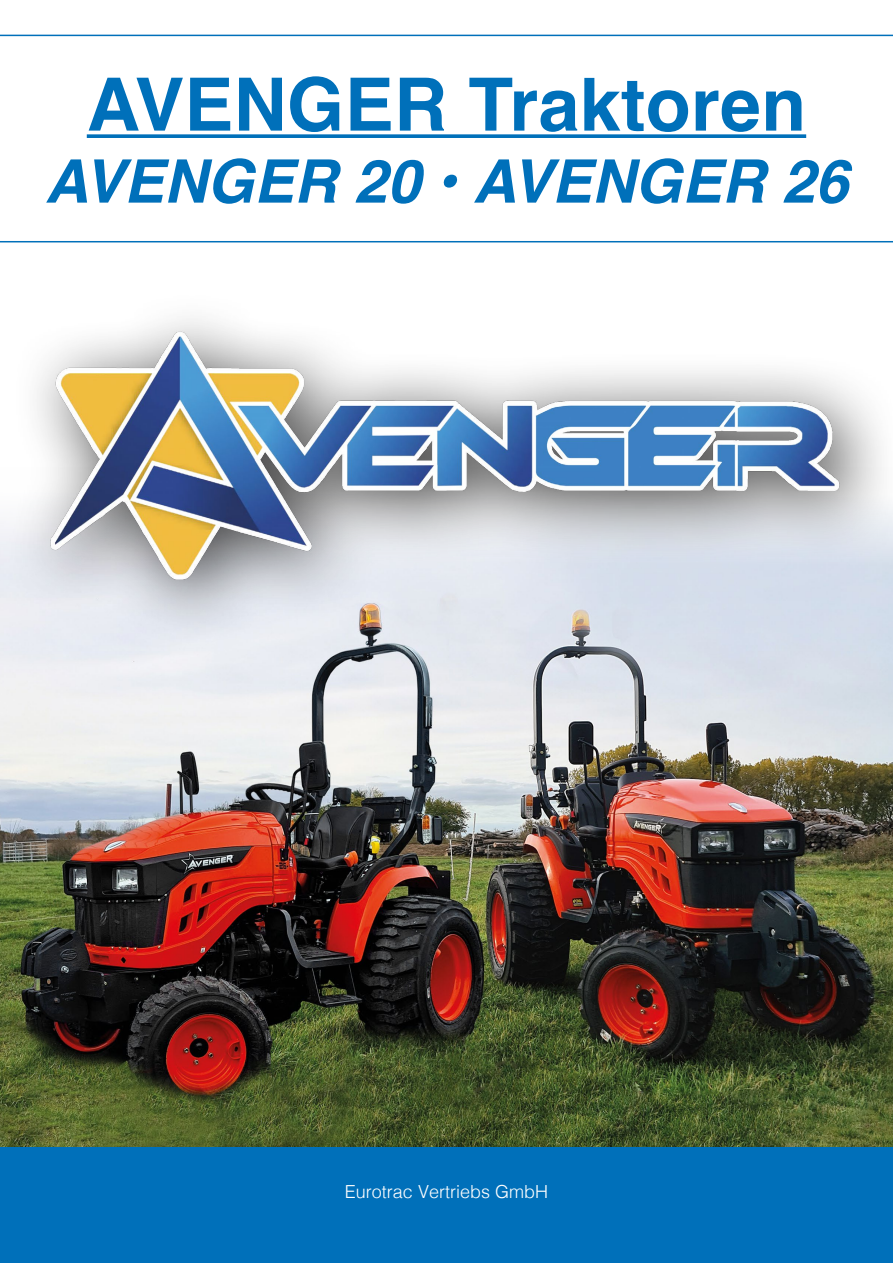
<style>
.page{position:relative;width:893px;height:1263px;background:#fff}
.page>*{position:absolute;margin:0;border:0;box-sizing:border-box;transform-origin:0 0}
.t1{font:700 73.5px "Helvetica";letter-spacing:.005em;color:#0070ba}
.t2{font:italic 700 60px "Helvetica";color:#0070ba}
.t3{font:300 18px "Helvetica";color:#fff}
.t4{font:700 18px "Helvetica";color:#fff}
</style>
<div class="page">
<div style="left:0;top:1146px;width:893px;height:117px;background:#0070ba"></div>
<svg style="left:87px;top:134px;width:719px;height:4px;background:#177dc0"></svg>
<hr style="left:0;top:35px;width:893px;height:1px;background:#0070ba">
<hr style="left:0;top:241px;width:893px;height:1px;background:#0070ba">
<img style="left:0;top:523px;width:893px;height:623px">
<div style="left:6px;top:289px;width:887px;height:359px;background:#000;opacity:.71"></div>
<img style="left:47px;top:328px;width:796px;height:284px">
<h1 class="t1" style="left:87px;top:45px;width:721px">AVENGER Traktoren</h1>
<h2 class="t2" style="left:45px;top:132px;width:805px">AVENGER 20 • AVENGER 26</h2>
<p class="t3" style="left:345px;top:1176px;width:205px">Eurotrac Vertriebs GmbH</p>
<p class="t4" style="left:339px;top:1178px;width:43px">Euro</p>
<p class="t4" style="left:459px;top:1178px;width:97px">iebs GmbH</p>
</div>
